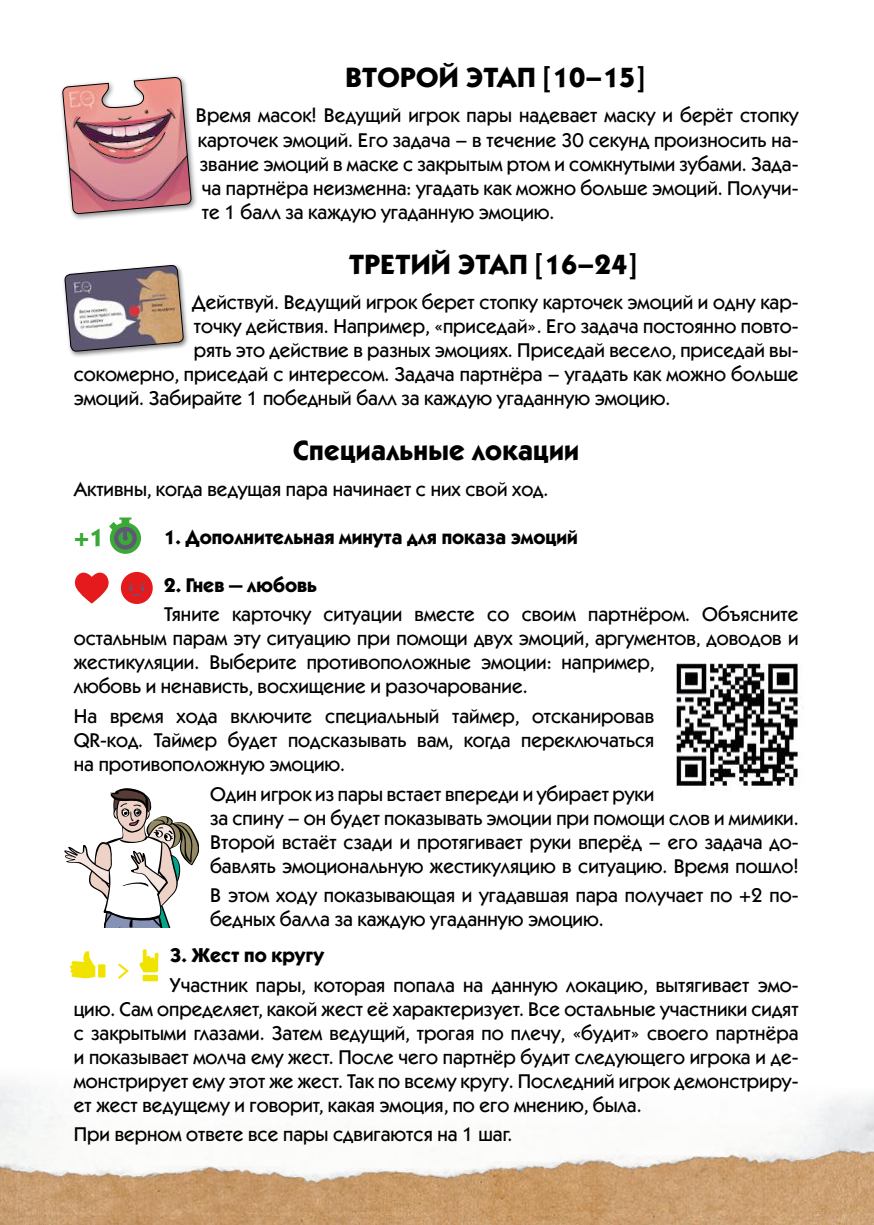
<style>
.page{position:relative;width:874px;height:1225px;background:#fff}
.page>*{position:absolute;margin:0;border:0;box-sizing:border-box;transform-origin:0 0}
.t1{font:700 28px "Kabel Medium C";letter-spacing:.01em;color:#000}
.t2{font:700 25.2px "Kabel Medium C";color:#3aa935}
.t3{font:20px/24px "Kabel Medium C";color:#000;text-align:justify}
.t4{font:700 20px "Kabel Medium C";color:#000}
</style>
<div class="page">
<img style="left:0;top:1201px;width:873px;height:24px">
<img style="left:0;top:1081px;width:873px;height:120px">
<img style="left:676px;top:663px;width:128px;height:127px">
<div style="left:58px;top:74px;width:140px;height:148px;background:#000;opacity:.5"></div>
<img style="left:62px;top:77px;width:130px;height:137px">
<div style="left:62px;top:263px;width:127px;height:95px;background:#000;opacity:.5"></div>
<img style="left:65px;top:263px;width:118px;height:88px">
<svg style="left:74px;top:572px;width:35px;height:31px"></svg>
<div style="left:121px;top:572px;width:32px;height:32px;background:#e41a1c;border-radius:50%"></div>
<svg style="left:128px;top:583px;width:17px;height:13px"></svg>
<svg style="left:70px;top:951px;width:25px;height:27px"></svg>
<div style="left:98px;top:964px;width:7px;height:13px;background:#f1e300"></div>
<svg style="left:139px;top:949px;width:19px;height:23px"></svg>
<div style="left:142px;top:975px;width:16px;height:6px;background:#f1e300"></div>
<svg style="left:118px;top:963px;width:11px;height:16px"></svg>
<svg style="left:64px;top:788px;width:134px;height:139px"></svg>
<svg style="left:109px;top:517px;width:32px;height:37px"></svg>
<h1 class="t1" style="left:345px;top:60px;width:301px">ВТОРОЙ ЭТАП [10–15]</h1>
<p class="t3" style="left:196px;top:103px;width:604px">Время масок! Ведущий игрок пары надевает маску и берёт стопку карточек эмоций. Его задача – в течение 30 секунд произносить на&shy;звание эмоций в маске с закрытым ртом и сомкнутыми зубами. Зада&shy;ча партнёра неизменна: угадать как можно больше эмоций. Получи&shy;те 1 балл за каждую угаданную эмоцию.</p>
<h1 class="t1" style="left:349px;top:247px;width:289px">ТРЕТИЙ ЭТАП [16–24]</h1>
<p class="t3" style="left:192px;top:289px;width:608px">Действуй. Ведущий игрок берет стопку карточек эмоций и одну кар-</p>
<p class="t3" style="left:194px;top:313px;width:606px">точку действия. Например, «приседай». Его задача постоянно повто-</p>
<p class="t3" style="left:194px;top:337px;width:606px">рять это действие в разных эмоциях. Приседай весело, приседай вы-</p>
<p class="t3" style="left:74px;top:361px;width:726px">сокомерно, приседай с интересом. Задача партнёра – угадать как можно больше</p>
<p class="t3" style="left:74px;top:385px;width:597px">эмоций. Забирайте 1 победный балл за каждую угаданную эмоцию.</p>
<h1 class="t1" style="left:293px;top:433px;width:287px">Специальные локации</h1>
<p class="t3" style="left:74px;top:476px;width:476px">Активны, когда ведущая пара начинает с них свой ход.</p>
<p class="t4" style="left:164px;top:524px;width:415px">1. Дополнительная минута для показа эмоций</p>
<p class="t4" style="left:164px;top:572px;width:154px">2. Гнев — любовь</p>
<p class="t3" style="left:74px;top:602px;width:726px;text-align:left;text-indent:90px">Тяните карточку ситуации вместе со своим партнёром. Объясните остальным парам эту ситуацию при помощи двух эмоций, аргументов, доводов и жестикуляции. Выберите противоположные эмоции: например,<br>любовь и ненависть, восхищение и разочарование.</p>
<p class="t3" style="left:74px;top:703px;width:581px">На время хода включите специальный таймер, отсканировав QR-код. Таймер будет подсказывать вам, когда переключаться на противоположную эмоцию.</p>
<p class="t3" style="left:210px;top:781px;width:589px;text-align:left">Один игрок из пары встает впереди и убирает руки<br>за спину – он будет показывать эмоции при помощи слов и мимики.<br>Второй встаёт сзади и протягивает руки вперёд – его задача до&shy;бавлять эмоциональную жестикуляцию в ситуацию. Время пошло!</p>
<p class="t3" style="left:210px;top:883px;width:589px">В этом ходу показывающая и угадавшая пара получает по +2 по&shy;бедных балла за каждую угаданную эмоцию.</p>
<p class="t4" style="left:170px;top:942px;width:155px">3. Жест по кругу</p>
<p class="t3" style="left:74px;top:972px;width:726px;text-indent:96px">Участник пары, которая попала на данную локацию, вытягивает эмо&shy;цию. Сам определяет, какой жест её характеризует. Все остальные участники сидят с закрытыми глазами. Затем ведущий, трогая по плечу, «будит» своего партнёра и показывает молча ему жест. После чего партнёр будит следующего игрока и де&shy;монстрирует ему этот же жест. Так по всему кругу. Последний игрок демонстриру&shy;ет жест ведущему и говорит, какая эмоция, по его мнению, была.</p>
<p class="t3" style="left:74px;top:1121px;width:440px">При верном ответе все пары сдвигаются на 1 шаг.</p>
<p class="t2" style="left:74px;top:522px;width:31px">+1</p>
</div>
